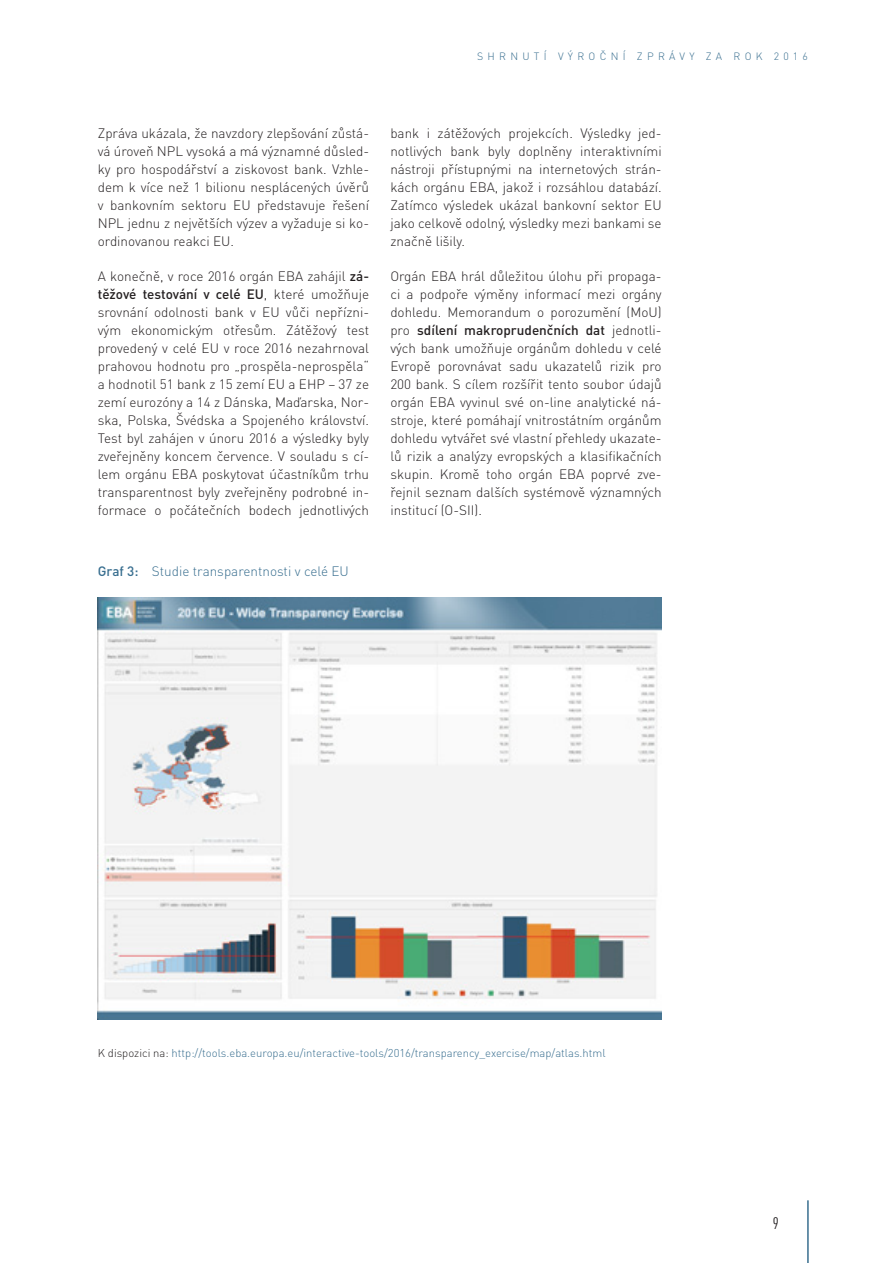
<style>
.page{position:relative;width:893px;height:1263px;background:#fff}
.page>*{position:absolute;margin:0;border:0;box-sizing:border-box;transform-origin:0 0}
.t1{font:condensed 16.5px "DIN Pro";color:#231f20}
.body{font:300 13.5px/18px "DIN Pro";color:#231f20;text-align:justify}
.Figure_span{font:300 13.5px "DIN Pro";color:#386e8f}
.notes{font:300 11.25px "DIN Pro";color:#386e8f}
.t2{font:300 10.5px "DIN Pro";letter-spacing:.41em;color:#386e8f}
.s1{font-weight:500}
.s2{color:#231f20}
</style>
<div class="page">
<hr style="left:807px;top:1200px;width:2px;height:63px;background:#386e8f">
<img style="left:98px;top:598px;width:564px;height:421px">
<p class="t2" style="left:477px;top:49px;width:332px">SHRNUTÍ VÝROČNÍ ZPRÁVY ZA ROK 2016</p>
<p class="body" style="left:98px;top:123px;width:273px">Zpráva ukázala, že navzdory zlepšování zůstá&shy;vá úroveň NPL vysoká a má významné důsled&shy;ky pro hospodářství a ziskovost bank. Vzhle&shy;dem k více než 1 bilionu nesplácených úvěrů v bankovním sektoru EU představuje řešení NPL jednu z největších výzev a vyžaduje si ko&shy;ordinovanou reakci EU.</p>
<p class="body" style="left:98px;top:266px;width:273px">A konečně, v roce 2016 orgán EBA zahájil <span class="s1">zá&shy;těžové testování v celé EU</span>, které umožňuje srovnání odolnosti bank v EU vůči nepřízni&shy;vým ekonomickým otřesům. Zátěžový test provedený v celé EU v roce 2016 nezahrnoval prahovou hodnotu pro „prospěla-neprospěla“ a hodnotil 51 bank z 15 zemí EU a EHP – 37 ze zemí eurozóny a 14 z Dánska, Maďarska, Nor&shy;ska, Polska, Švédska a Spojeného království.<br>Test byl zahájen v únoru 2016 a výsledky byly zveřejněny koncem července. V souladu s cí&shy;lem orgánu EBA poskytovat účastníkům trhu transparentnost byly zveřejněny podrobné in&shy;formace o počátečních bodech jednotlivých</p>
<h3 class="Figure_span" style="left:98px;top:562px;width:253px"><span class="s1">Graf 3:</span> Studie transparentnosti v celé EU</h3>
<p class="body" style="left:390px;top:123px;width:273px">bank i zátěžových projekcích. Výsledky jed&shy;notlivých bank byly doplněny interaktivními nástroji přístupnými na internetových strán&shy;kách orgánu EBA, jakož i rozsáhlou databází.<br>Zatímco výsledek ukázal bankovní sektor EU jako celkově odolný, výsledky mezi bankami se značně lišily.</p>
<p class="body" style="left:390px;top:266px;width:273px">Orgán EBA hrál důležitou úlohu při propaga&shy;ci a podpoře výměny informací mezi orgány dohledu. Memorandum o porozumění (MoU) pro <span class="s1">sdílení makroprudenčních dat</span> jednotli&shy;vých bank umožňuje orgánům dohledu v celé Evropě porovnávat sadu ukazatelů rizik pro 200 bank. S cílem rozšířit tento soubor údajů orgán EBA vyvinul své on-line analytické ná&shy;stroje, které pomáhají vnitrostátním orgánům dohledu vytvářet své vlastní přehledy ukazate&shy;lů rizik a analýzy evropských a klasifikačních skupin. Kromě toho orgán EBA poprvé zve&shy;řejnil seznam dalších systémově významných institucí (O-SII).</p>
<p class="notes" style="left:98px;top:1045px;width:509px"><span class="s2">K dispozici na:</span> http://tools.eba.europa.eu/interactive-tools/2016/transparency_exercise/map/atlas.html</p>
<p class="t1" style="left:773px;top:1213px;width:7px">9</p>
</div>
